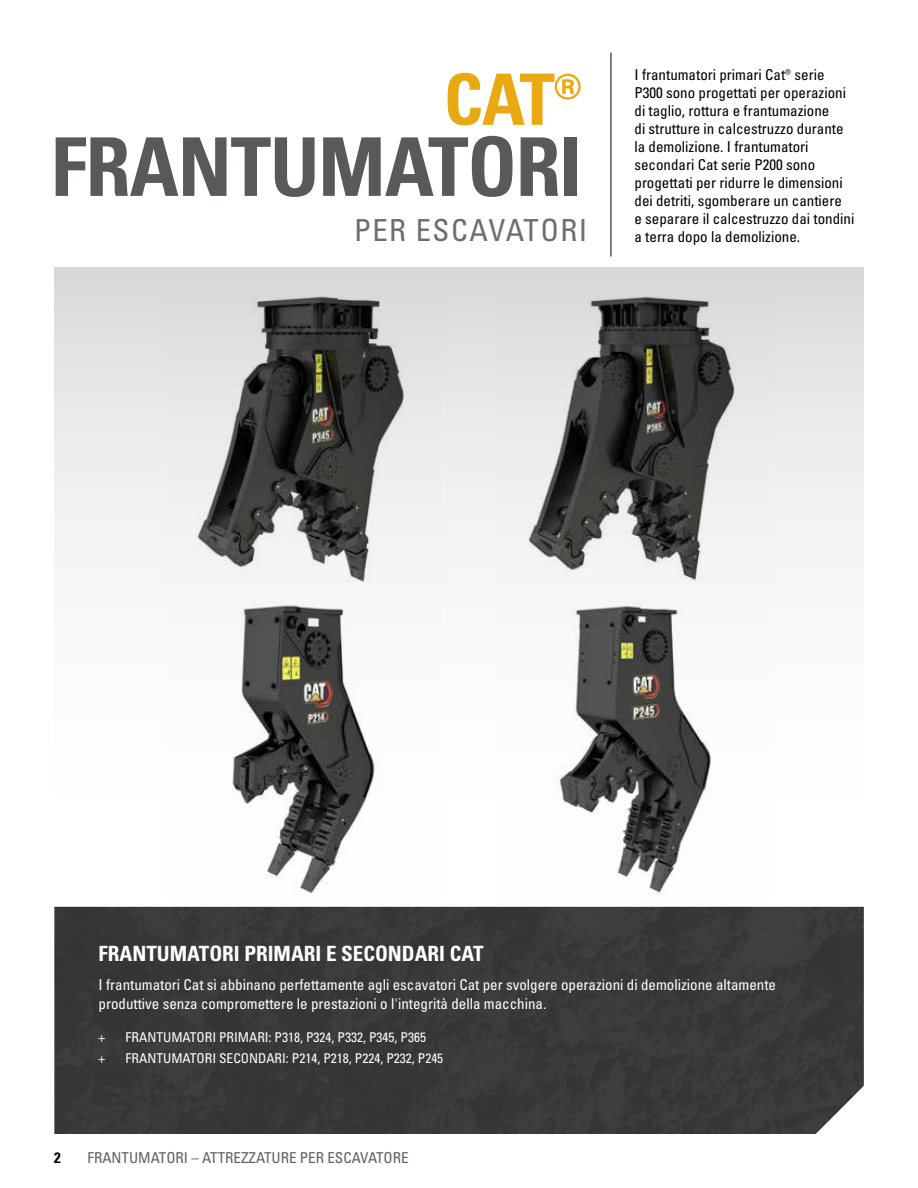
<style>
.page{position:relative;width:918px;height:1188px;background:#fff}
.page>*{position:absolute;margin:0;border:0;box-sizing:border-box;transform-origin:0 0}
.t1{font:81.15px "Univers LTCYR 67 Bold Cond";letter-spacing:-.015em;color:#58595b}
.t2{font:70.95px "Univers LTCYR 67 Bold Cond";color:#e9a913}
.t3{font:condensed 30.45px "Univers LTCYR 57";letter-spacing:.05em;color:#6d6e71}
.t4{font:21px "Univers LTCYR 67 Bold Cond";color:#fff}
.t5{font:condensed 15px/18px "Univers LTCYR 57";color:#000}
.t6{font:condensed 15px/19.5px "Univers LTCYR 57";color:#fff}
.t7{font:condensed 15px "Univers LTCYR 57";color:#5e6263}
.t8{font:15px "Univers LTCYR 67 Bold Cond";color:#000}
.t9{font:condensed 13.5px "Univers LTCYR 57";color:#fff}
</style>
<div class="page">
<div style="left:54px;top:907px;width:810px;height:227px;background:#39383a"></div>
<hr style="left:611px;top:53px;width:1px;height:203px;background:#000">
<svg style="left:54px;top:267px;width:810px;height:623px"></svg>
<h2 class="t2" style="left:444px;top:56px;width:140px">CAT®</h2>
<h1 class="t1" style="left:51px;top:117px;width:533px">FRANTUMATORI</h1>
<h3 class="t3" style="left:354px;top:211px;width:235px">PER ESCAVATORI</h3>
<p class="t5" style="left:634px;top:65px;width:221px">I frantumatori primari Cat® serie P300 sono progettati per operazioni di taglio, rottura e frantumazione<br>di strutture in calcestruzzo durante la demolizione. I frantumatori secondari Cat serie P200 sono progettati per ridurre le dimensioni dei detriti, sgomberare un cantiere<br>e separare il calcestruzzo dai tondini a terra dopo la demolizione.</p>
<h3 class="t4" style="left:99px;top:941px;width:386px">FRANTUMATORI PRIMARI E SECONDARI CAT</h3>
<p class="t6" style="left:99px;top:974px;width:679px">I frantumatori Cat si abbinano perfettamente agli escavatori Cat per svolgere operazioni di demolizione altamente produttive senza compromettere le prestazioni o l'integrità della macchina.</p>
<p class="t9" style="left:99px;top:1029px;width:8px">+</p>
<p class="t9" style="left:126px;top:1029px;width:302px">FRANTUMATORI PRIMARI: P318, P324, P332, P345, P365</p>
<p class="t9" style="left:99px;top:1050px;width:8px">+</p>
<p class="t9" style="left:126px;top:1050px;width:319px">FRANTUMATORI SECONDARI: P214, P218, P224, P232, P245</p>
<p class="t8" style="left:54px;top:1148px;width:8px">2</p>
<p class="t7" style="left:87px;top:1148px;width:323px">FRANTUMATORI – ATTREZZATURE PER ESCAVATORE</p>
</div>
